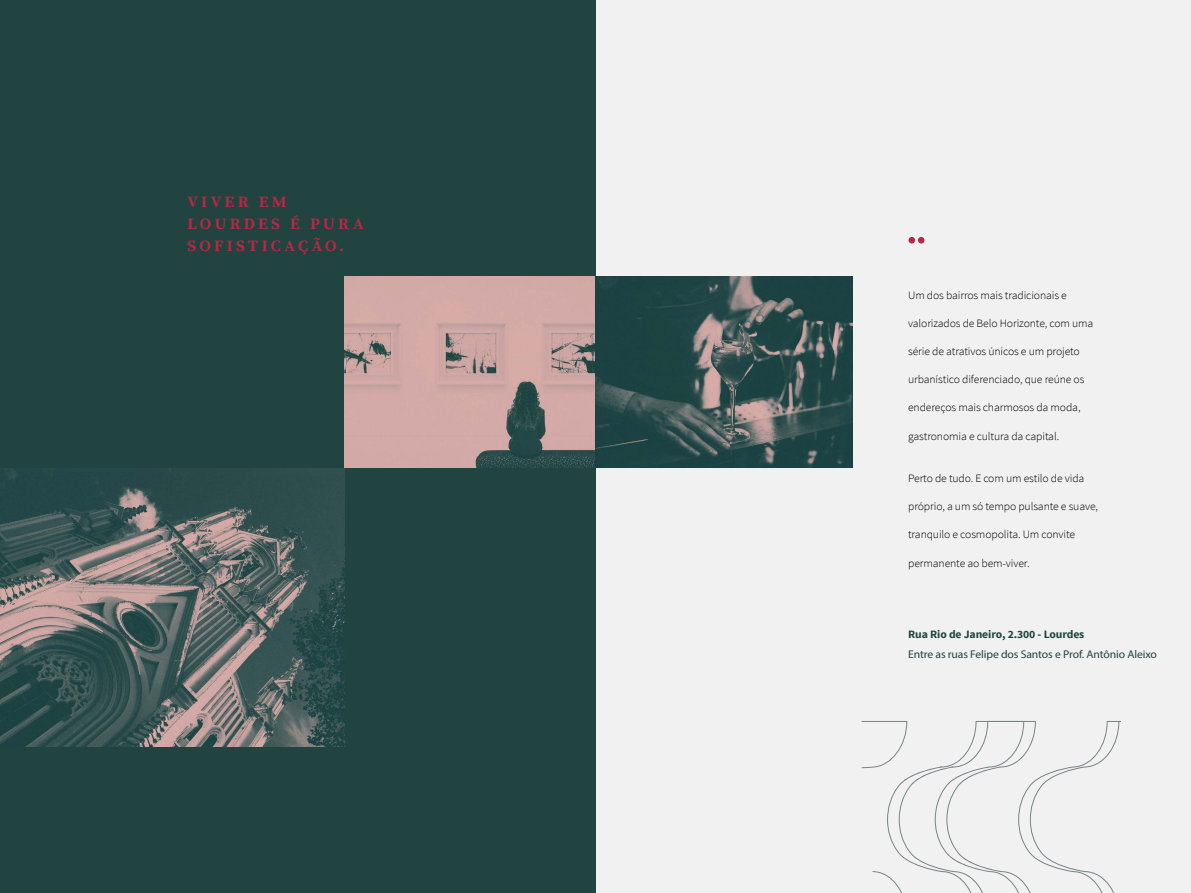
<style>
.page{position:relative;width:1191px;height:893px;background:#fff}
.page>*{position:absolute;margin:0;border:0;box-sizing:border-box;transform-origin:0 0}
.t1{font:700 15.75px/22.1px "Source Serif Pro";letter-spacing:.19em;color:#bb2741;scale:1.04 1}
.t2{font:300 11.25px "Source Sans Pro";letter-spacing:-.01em;color:#000;scale:1.04 1}
.t3{font:11.25px "Myriad Pro";letter-spacing:-.01em;color:#214441;scale:1.04 1}
.t4{font:700 11.25px "Source Sans Pro";letter-spacing:-.01em;color:#214441;scale:1.04 1}
</style>
<div class="page">
<div style="left:595px;top:0;width:596px;height:893px;background:#f1f1f2"></div>
<div style="left:0;top:0;width:595px;height:893px;background:#214441"></div>
<svg style="left:861px;top:721px;width:260px;height:172px"></svg>
<svg style="left:908px;top:237px;width:16px;height:7px"></svg>
<img style="left:344px;top:276px;width:251px;height:191px">
<img style="left:0;top:468px;width:344px;height:279px">
<img style="left:595px;top:276px;width:257px;height:191px">
<h1 class="t1" style="left:187px;top:191px;width:171px">VIVER EM<br>LOURDES É PURA<br>SOFISTICAÇÃO.</h1>
<p class="t2" style="left:908px;top:288px;width:154px">Um dos bairros mais tradicionais e</p>
<p class="t2" style="left:908px;top:316px;width:180px">valorizados de Belo Horizonte, com uma</p>
<p class="t2" style="left:908px;top:344px;width:167px">série de atrativos únicos e um projeto</p>
<p class="t2" style="left:908px;top:373px;width:171px">urbanístico diferenciado, que reúne os</p>
<p class="t2" style="left:908px;top:401px;width:167px">endereços mais charmosos da moda,</p>
<p class="t2" style="left:908px;top:429px;width:147px">gastronomia e cultura da capital.</p>
<p class="t2" style="left:908px;top:471px;width:171px">Perto de tudo. E com um estilo de vida</p>
<p class="t2" style="left:908px;top:500px;width:184px">próprio, a um só tempo pulsante e suave,</p>
<p class="t2" style="left:908px;top:528px;width:162px">tranquilo e cosmopolita. Um convite</p>
<p class="t2" style="left:908px;top:556px;width:118px">permanente ao bem-viver.</p>
<p class="t4" style="left:908px;top:627px;width:171px">Rua Rio de Janeiro, 2.300 - Lourdes</p>
<p class="t3" style="left:908px;top:648px;width:241px">Entre as ruas Felipe dos Santos e Prof. Antônio Aleixo</p>
</div>
